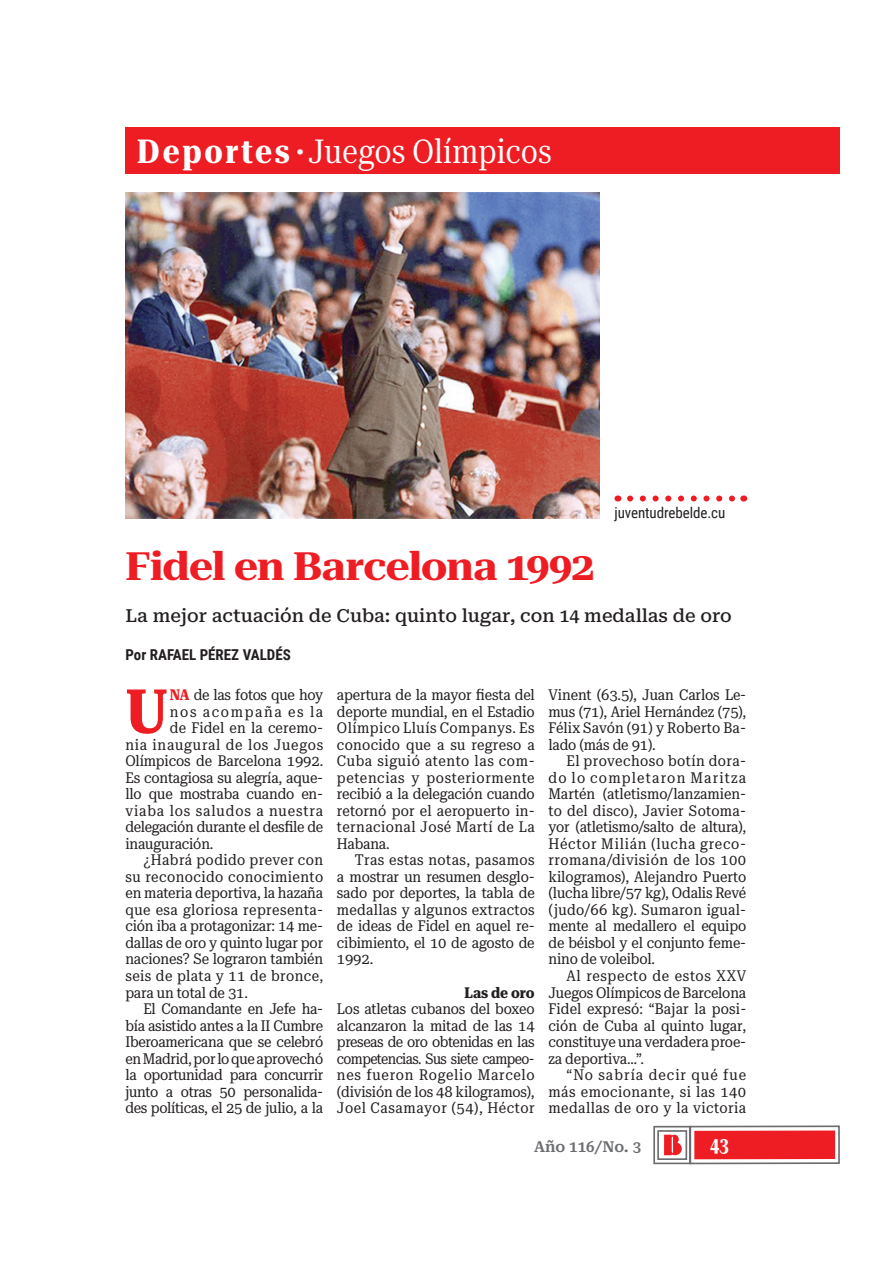
<style>
.page{position:relative;width:893px;height:1276px;background:#fff}
.page>*{position:absolute;margin:0;border:0;box-sizing:border-box;transform-origin:0 0}
.t1{font:700 61.5px "Roboto Serif 28 pt Condensed";color:#ee1d23}
.t2{font:700 39px "Roboto Serif 120 pt Semi Expanded";letter-spacing:-.02em;color:#ee1d23}
.t3{font:33px "Roboto Serif 120 pt Condensed";letter-spacing:.01em;color:#fff}
.t4{font:700 ultra-condensed 21px "Roboto Serif 120 pt";color:#fff}
.t5{font:500 18px "Roboto Serif";color:#231f20}
.t6{font:15px/16.5px "Roboto Serif 28 pt Condensed";letter-spacing:-.01em;color:#231f20;text-align:justify}
.t7{font:15px "Roboto Serif 28 pt Condensed";letter-spacing:.03em;color:#231f20}
.t8{font:15px "Roboto Serif 28 pt Condensed";letter-spacing:.05em;color:#231f20}
.t9{font:15px "Roboto Serif 28 pt Condensed";letter-spacing:.06em;color:#231f20}
.t10{font:700 15px "Roboto Condensed";color:#231f20}
.t11{font:15px "Roboto Serif 28 pt Condensed";letter-spacing:.01em;color:#231f20}
.t12{font:15px "Roboto Condensed";letter-spacing:-.005em;color:#231f20}
.t13{font:15px "Roboto Serif 28 pt Condensed";letter-spacing:.11em;color:#231f20}
.t14{font:600 15px "Roboto Serif";color:#6c6d70}
.t15{font:700 15px "Roboto Serif 28 pt Condensed";letter-spacing:-.01em;color:#231f20}
.s1{font-weight:700}
.s2{font-weight:700;color:#ee1d23}
</style>
<div class="page">
<div style="left:125px;top:128px;width:715px;height:46px;background:#ee1d23"></div>
<svg style="left:653px;top:1125px;width:187px;height:40px"></svg>
<div style="left:694px;top:1130px;width:141px;height:29px;background:#ee1d23"></div>
<img style="left:125px;top:192px;width:475px;height:327px">
<svg style="left:630px;top:495px;width:105px;height:6px"></svg>
<h3 class="t3" style="left:137px;top:133px;width:416px"><span class="s1">Deportes∙</span>Juegos Olímpicos</h3>
<h2 class="t2" style="left:125px;top:544px;width:471px">Fidel en Barcelona 1992</h2>
<p class="t12" style="left:614px;top:504px;width:112px">juventudrebelde.cu</p>
<p class="t5" style="left:125px;top:605px;width:608px">La mejor actuación de Cuba: quinto lugar, con 14 medallas de oro</p>
<p class="t10" style="left:125px;top:645px;width:167px">Por RAFAEL PÉREZ VALDÉS</p>
<h1 class="t1" style="left:125px;top:676px;width:44px">U</h1>
<p class="t6" style="left:170px;top:687px;width:155px"><span class="s2">NA</span> de las fotos que hoy</p>
<p class="t13" style="left:170px;top:703px;width:155px">nos acompaña es la</p>
<p class="t11" style="left:170px;top:719px;width:155px">de Fidel en la ceremo-</p>
<p class="t8" style="left:125px;top:736px;width:199px">nia inaugural de los Juegos</p>
<p class="t6" style="left:125px;top:753px;width:199px">Olímpicos de Barcelona 1992.</p>
<p class="t6" style="left:125px;top:769px;width:199px">Es contagiosa su alegría, aque-</p>
<p class="t6" style="left:125px;top:786px;width:199px">llo que mostraba cuando en-</p>
<p class="t9" style="left:125px;top:802px;width:199px">viaba los saludos a nuestra</p>
<p class="t6" style="left:125px;top:819px;width:199px">delegación durante el desfile de</p>
<p class="t6" style="left:125px;top:835px;width:89px">inauguración.</p>
<p class="t7" style="left:143px;top:851px;width:181px">¿Habrá podido prever con</p>
<p class="t7" style="left:125px;top:868px;width:199px">su reconocido conocimiento</p>
<p class="t6" style="left:125px;top:885px;width:199px">en materia deportiva, la hazaña</p>
<p class="t7" style="left:125px;top:901px;width:199px">que esa gloriosa representa-</p>
<p class="t6" style="left:125px;top:918px;width:199px">ción iba a protagonizar: 14 me-</p>
<p class="t6" style="left:125px;top:934px;width:199px">dallas de oro y quinto lugar por</p>
<p class="t6" style="left:125px;top:951px;width:199px">naciones? Se lograron también</p>
<p class="t7" style="left:125px;top:967px;width:199px">seis de plata y 11 de bronce,</p>
<p class="t6" style="left:125px;top:984px;width:124px">para un total de 31.</p>
<p class="t6" style="left:143px;top:1000px;width:181px">El Comandante en Jefe ha-</p>
<p class="t6" style="left:125px;top:1017px;width:199px">bía asistido antes a la II Cumbre</p>
<p class="t6" style="left:125px;top:1033px;width:199px">Iberoamericana que se celebró</p>
<p class="t6" style="left:125px;top:1050px;width:199px">en Madrid, por lo que aprovechó</p>
<p class="t6" style="left:125px;top:1066px;width:199px">la oportunidad para concurrir</p>
<p class="t6" style="left:125px;top:1083px;width:199px">junto a otras 50 personalida-</p>
<p class="t6" style="left:125px;top:1099px;width:199px">des políticas, el 25 de julio, a la</p>
<p class="t6" style="left:337px;top:687px;width:199px">apertura de la mayor fiesta del deporte mundial, en el Estadio Olímpico Lluís Companys. Es conocido que a su regreso a Cuba siguió atento las com&shy;petencias y posteriormente recibió a la delegación cuando retornó por el aeropuerto in&shy;ternacional José Martí de La Habana.</p>
<p class="t6" style="left:337px;top:852px;width:199px;text-indent:18px">Tras estas notas, pasamos a mostrar un resumen desglo&shy;sado por deportes, la tabla de medallas y algunos extractos de ideas de Fidel en aquel re&shy;cibimiento, el 10 de agosto de 1992.</p>
<p class="t15" style="left:464px;top:983px;width:72px">Las de oro</p>
<p class="t6" style="left:337px;top:1000px;width:199px">Los atletas cubanos del boxeo alcanzaron la mitad de las 14 preseas de oro obtenidas en las competencias. Sus siete campeo&shy;nes fueron Rogelio Marcelo (división de los 48 kilogramos), Joel Casamayor (54), Héctor</p>
<p class="t6" style="left:548px;top:687px;width:199px">Vinent (63.5), Juan Carlos Le&shy;mus (71), Ariel Hernández (75), Félix Savón (91) y Roberto Ba&shy;lado (más de 91).</p>
<p class="t6" style="left:548px;top:753px;width:199px;text-indent:18px">El provechoso botín dora&shy;do lo completaron Maritza Martén (atletismo/lanzamien&shy;to del disco), Javier Sotoma&shy;yor (atletismo/salto de altura), Héctor Milián (lucha greco&shy;rromana/división de los 100 kilogramos), Alejandro Puerto (lucha libre/57 kg), Odalis Revé (judo/66 kg). Sumaron igual&shy;mente al medallero el equipo de béisbol y el conjunto feme&shy;nino de voleibol.</p>
<p class="t6" style="left:548px;top:967px;width:199px;text-indent:18px">Al respecto de estos XXV Juegos Olímpicos de Barcelona Fidel expresó: “Bajar la posi&shy;ción de Cuba al quinto lugar, constituye una verdadera proe&shy;za deportiva…”.</p>
<p class="t6" style="left:548px;top:1066px;width:199px;text-indent:18px">“No sabría decir qué fue más emocionante, si las 140 medallas de oro y la victoria</p>
<p class="t14" style="left:534px;top:1138px;width:109px">Año 116/No. 3</p>
<h3 class="t4" style="left:710px;top:1132px;width:20px">43</h3>
</div>
